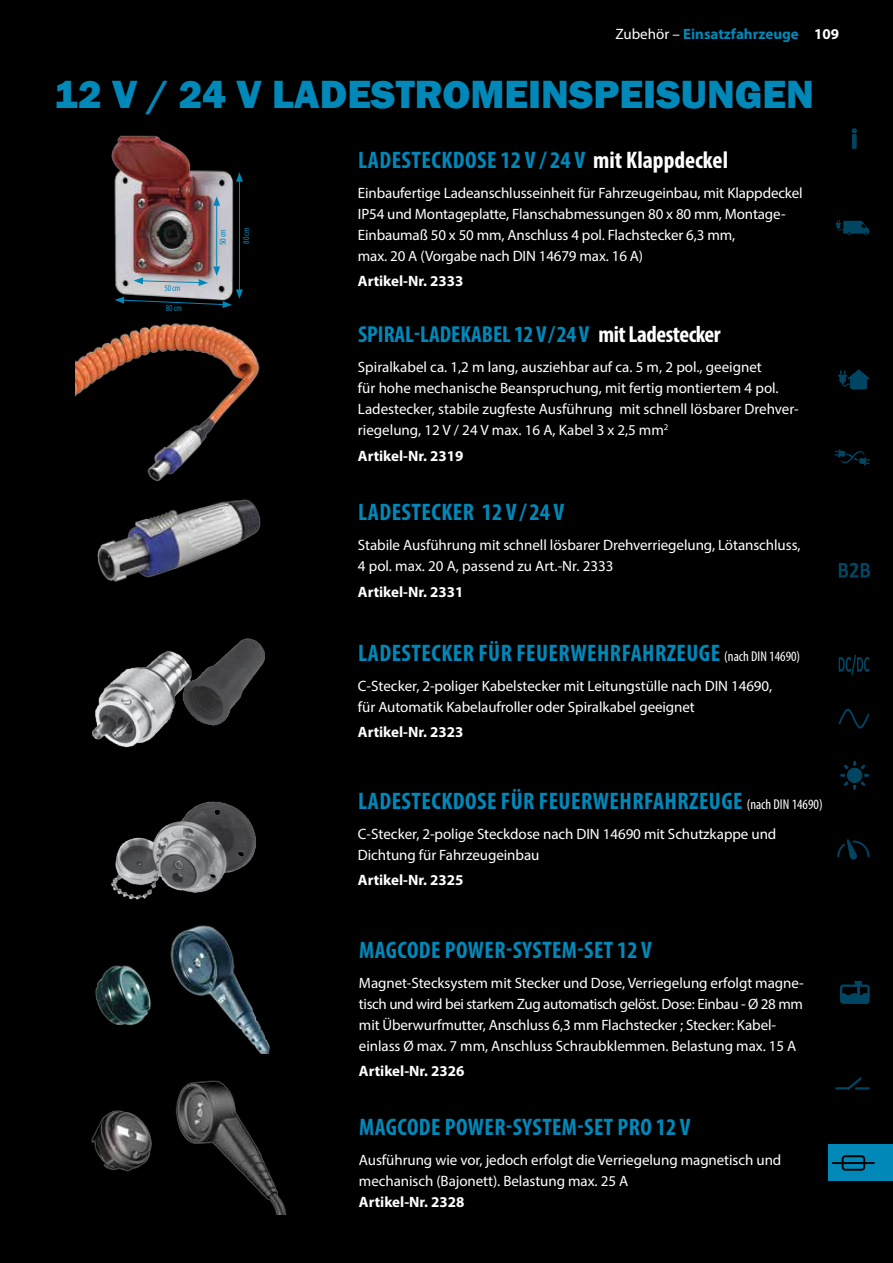
<style>
.page{position:relative;width:893px;height:1263px;background:#000}
.page>*{position:absolute;margin:0;border:0;box-sizing:border-box;transform-origin:0 0}
.t1{font:800 40.5px "Franklin Gothic";color:#0088b9}
.t2{font:700 condensed 24px "Myriad Pro";letter-spacing:.02em;color:#0088b9}
.t3{font:700 condensed 23.25px "Myriad Pro";letter-spacing:-.015em;color:#0088b9}
.t4{font:15px/21px "Myriad Pro";letter-spacing:-.005em;color:#fff}
.t5{font:700 15px "Myriad Pro";color:#fff}
.t6{font:700 15px "Myriad Pro";color:#0088b9}
.t7{font:condensed 9px "Myriad Pro";letter-spacing:-.01em;color:#0088b9}
.s1{font-weight:400;color:#fff}
.s2{color:#fff}
.s3{font-weight:400;font-size:14.25px;color:#fff}
</style>
<div class="page">
<img style="left:111px;top:135px;width:123px;height:131px">
<img style="left:76px;top:323px;width:184px;height:157px">
<img style="left:97px;top:480px;width:164px;height:102px">
<img style="left:92px;top:638px;width:173px;height:110px">
<img style="left:111px;top:801px;width:145px;height:99px">
<img style="left:95px;top:925px;width:175px;height:128px">
<img style="left:91px;top:1080px;width:195px;height:134px">
<div style="left:828px;top:1144px;width:65px;height:37px;background:#0088b9"></div>
<svg style="left:838px;top:370px;width:31px;height:19px"></svg>
<svg style="left:835px;top:220px;width:34px;height:16px"></svg>
<svg style="left:834px;top:449px;width:36px;height:16px"></svg>
<svg style="left:852px;top:128px;width:5px;height:21px"></svg>
<svg style="left:838px;top:562px;width:33px;height:16px"></svg>
<svg style="left:839px;top:655px;width:30px;height:20px"></svg>
<svg style="left:838px;top:708px;width:31px;height:21px"></svg>
<svg style="left:840px;top:761px;width:29px;height:29px"></svg>
<svg style="left:837px;top:839px;width:32px;height:20px"></svg>
<svg style="left:840px;top:980px;width:30px;height:24px"></svg>
<svg style="left:835px;top:1077px;width:35px;height:13px"></svg>
<svg style="left:831px;top:1155px;width:44px;height:16px"></svg>
<hr style="left:216px;top:203px;width:1px;height:66px;background:#0088b9">
<svg style="left:213px;top:196px;width:7px;height:10px"></svg>
<hr style="left:239px;top:179px;width:1px;height:113px;background:#0088b9">
<svg style="left:236px;top:172px;width:7px;height:10px"></svg>
<svg style="left:115px;top:266px;width:128px;height:42px"></svg>
<p class="t6" style="left:615px;top:24px;width:225px"><span class="s1">Zubehör –</span> Einsatzfahrzeuge <span class="s2">109</span></p>
<h1 class="t1" style="left:54px;top:68px;width:761px">12 V / 24 V LADESTROMEINSPEISUNGEN</h1>
<p class="t7" style="left:164px;top:282px;width:18px">50 cm</p>
<p class="t7" style="left:166px;top:303px;width:18px">80 cm</p>
<p class="t7" style="left:217px;top:245px;width:18px;rotate:-90deg">50 cm</p>
<p class="t7" style="left:241px;top:244px;width:18px;rotate:-90deg">80 cm</p>
<h2 class="t2" style="left:358px;top:145px;width:371px">LADESTECKDOSE 12 V / 24 V <span class="s2">mit Klappdeckel</span></h2>
<p class="t4" style="left:358px;top:182px;width:446px">Einbaufertige Ladeanschlusseinheit für Fahrzeugeinbau, mit Klappdeckel IP54 und Montageplatte, Flanschabmessungen 80 x 80 mm, Montage-Einbaumaß 50 x 50 mm, Anschluss 4 pol. Flachstecker 6,3 mm,<br>max. 20 A (Vorgabe nach DIN 14679 max. 16 A)</p>
<p class="t5" style="left:358px;top:272px;width:107px">Artikel-Nr. 2333</p>
<h3 class="t3" style="left:358px;top:320px;width:364px">SPIRAL-LADEKABEL 12 V/24 V <span class="s2">mit Ladestecker</span></h3>
<p class="t4" style="left:358px;top:357px;width:442px">Spiralkabel ca. 1,2 m lang, ausziehbar auf ca. 5 m, 2 pol., geeignet<br>für hohe mechanische Beanspruchung, mit fertig montiertem 4 pol.<br>Ladestecker, stabile zugfeste Ausführung mit schnell lösbarer Drehver&shy;riegelung, 12 V / 24 V max. 16 A, Kabel 3 x 2,5 mm<sup>2</sup></p>
<p class="t5" style="left:358px;top:446px;width:107px">Artikel-Nr. 2319</p>
<h2 class="t2" style="left:358px;top:497px;width:208px">LADESTECKER 12 V/24 V</h2>
<p class="t4" style="left:358px;top:535px;width:444px">Stabile Ausführung mit schnell lösbarer Drehverriegelung, Lötanschluss,<br>4 pol. max. 20 A, passend zu Art.-Nr. 2333</p>
<p class="t5" style="left:358px;top:582px;width:107px">Artikel-Nr. 2331</p>
<h2 class="t2" style="left:358px;top:638px;width:444px">LADESTECKER FÜR FEUERWEHRFAHRZEUGE <span class="s3">(nach DIN 14690)</span></h2>
<p class="t4" style="left:358px;top:675px;width:416px">C-Stecker, 2-poliger Kabelstecker mit Leitungstülle nach DIN 14690, für Automatik Kabelaufroller oder Spiralkabel geeignet</p>
<p class="t5" style="left:358px;top:723px;width:107px">Artikel-Nr. 2323</p>
<h2 class="t2" style="left:358px;top:786px;width:466px">LADESTECKDOSE FÜR FEUERWEHRFAHRZEUGE <span class="s3">(nach DIN 14690)</span></h2>
<p class="t4" style="left:358px;top:823px;width:420px">C-Stecker, 2-polige Steckdose nach DIN 14690 mit Schutzkappe und<br>Dichtung für Fahrzeugeinbau</p>
<p class="t5" style="left:358px;top:870px;width:107px">Artikel-Nr. 2325</p>
<h2 class="t2" style="left:359px;top:935px;width:294px">MAGCODE POWER-SYSTEM-SET 12 V</h2>
<p class="t4" style="left:359px;top:972px;width:446px">Magnet-Stecksystem mit Stecker und Dose, Verriegelung erfolgt magne&shy;tisch und wird bei starkem Zug automatisch gelöst. Dose: Einbau - Ø 28 mm mit Überwurfmutter, Anschluss 6,3 mm Flachstecker ; Stecker: Kabel&shy;einlass Ø max. 7 mm, Anschluss Schraubklemmen. Belastung max. 15 A</p>
<p class="t5" style="left:359px;top:1061px;width:107px">Artikel-Nr. 2326</p>
<h2 class="t2" style="left:359px;top:1112px;width:333px">MAGCODE POWER-SYSTEM-SET PRO 12 V</h2>
<p class="t4" style="left:359px;top:1149px;width:424px">Ausführung wie vor, jedoch erfolgt die Verriegelung magnetisch und mechanisch (Bajonett). Belastung max. 25 A</p>
<p class="t5" style="left:359px;top:1192px;width:107px">Artikel-Nr. 2328</p>
</div>
